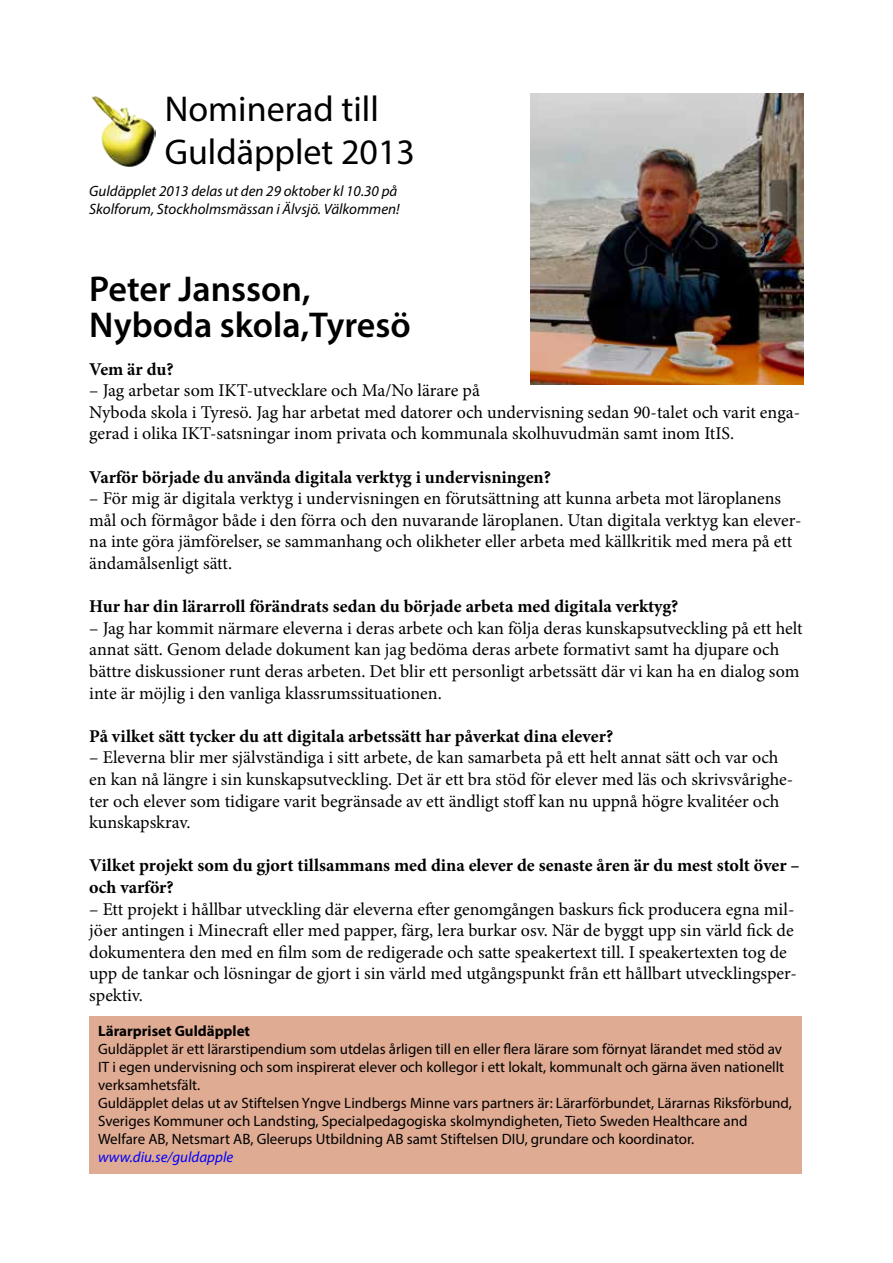
<style>
.page{position:relative;width:893px;height:1263px;background:#fff}
.page>*{position:absolute;margin:0;border:0;box-sizing:border-box;transform-origin:0 0}
.t1{font:600 36px/36px "Myriad Pro";color:#000}
.t2{font:36px/43.2px "Myriad Pro";color:#000}
.t3{font:18px/21.6px "Minion Pro";color:#000}
.t4{font:700 18px/21.6px "Minion Pro";color:#000}
.t5{font:15px/18px "Myriad Pro";color:#000}
.t6{font:italic 15px/18px "Myriad Pro";color:#000}
.t7{font:700 15px "Myriad Pro";color:#000}
.t8{font:italic 15px "Myriad Pro";color:#0000fa}
</style>
<div class="page">
<img style="left:91px;top:96px;width:64px;height:71px">
<div style="left:89px;top:1016px;width:713px;height:158px;background:#dfab93"></div>
<img style="left:531px;top:94px;width:273px;height:291px">
<h1 class="t2" style="left:165px;top:86px;width:252px">Nominerad till<br>Guldäpplet 2013</h1>
<p class="t6" style="left:89px;top:182px;width:312px">Guldäpplet 2013 delas ut den 29 oktober kl 10.30 på<br>Skolforum, Stockholmsmässan i Älvsjö. Välkommen!</p>
<h1 class="t1" style="left:89px;top:270px;width:323px">Peter Jansson,<br>Nyboda skola,Tyresö</h1>
<p class="t4" style="left:89px;top:358px;width:86px">Vem är du?</p>
<p class="t3" style="left:89px;top:380px;width:712px">– Jag arbetar som IKT-utvecklare och Ma/No lärare på<br>Nyboda skola i Tyresö. Jag har arbetat med datorer och undervisning sedan 90-talet och varit enga&shy;gerad i olika IKT-satsningar inom privata och kommunala skolhuvudmän samt inom ItIS.</p>
<p class="t4" style="left:89px;top:466px;width:463px">Varför började du använda digitala verktyg i undervisningen?</p>
<p class="t3" style="left:89px;top:488px;width:714px">– För mig är digitala verktyg i undervisningen en förutsättning att kunna arbeta mot läroplanens mål och förmågor både i den förra och den nuvarande läroplanen. Utan digitala verktyg kan elever&shy;na inte göra jämförelser, se sammanhang och olikheter eller arbeta med källkritik med mera på ett ändamålsenligt sätt.</p>
<p class="t4" style="left:89px;top:595px;width:591px">Hur har din lärarroll förändrats sedan du började arbeta med digitala verktyg?</p>
<p class="t3" style="left:89px;top:617px;width:715px">– Jag har kommit närmare eleverna i deras arbete och kan följa deras kunskapsutveckling på ett helt annat sätt. Genom delade dokument kan jag bedöma deras arbete formativt samt ha djupare och bättre diskussioner runt deras arbeten. Det blir ett personligt arbetssätt där vi kan ha en dialog som inte är möjlig i den vanliga klassrumssituationen.</p>
<p class="t4" style="left:89px;top:725px;width:525px">På vilket sätt tycker du att digitala arbetssätt har påverkat dina elever?</p>
<p class="t3" style="left:89px;top:747px;width:705px">– Eleverna blir mer självständiga i sitt arbete, de kan samarbeta på ett helt annat sätt och var och en kan nå längre i sin kunskapsutveckling. Det är ett bra stöd för elever med läs och skrivsvårighe&shy;ter och elever som tidigare varit begränsade av ett ändligt stoff kan nu uppnå högre kvalitéer och kunskapskrav.</p>
<p class="t4" style="left:89px;top:855px;width:712px">Vilket projekt som du gjort tillsammans med dina elever de senaste åren är du mest stolt över – och varför?</p>
<p class="t3" style="left:89px;top:898px;width:709px">– Ett projekt i hållbar utveckling där eleverna efter genomgången baskurs fick producera egna mil&shy;jöer antingen i Minecraft eller med papper, färg, lera burkar osv. När de byggt upp sin värld fick de dokumentera den med en film som de redigerade och satte speakertext till. I speakertexten tog de upp de tankar och lösningar de gjort i sin värld med utgångspunkt från ett hållbart utvecklingsper&shy;spektiv.</p>
<p class="t7" style="left:98px;top:1021px;width:154px">Lärarpriset Guldäpplet</p>
<p class="t5" style="left:98px;top:1040px;width:695px">Guldäpplet är ett lärarstipendium som utdelas årligen till en eller flera lärare som förnyat lärandet med stöd av IT i egen undervisning och som inspirerat elever och kollegor i ett lokalt, kommunalt och gärna även nationellt verksamhetsfält.<br>Guldäpplet delas ut av Stiftelsen Yngve Lindbergs Minne vars partners är: Lärarförbundet, Lärarnas Riksförbund, Sveriges Kommuner och Landsting, Specialpedagogiska skolmyndigheten, Tieto Sweden Healthcare and Welfare AB, Netsmart AB, Gleerups Utbildning AB samt Stiftelsen DIU, grundare och koordinator.</p>
<p class="t8" style="left:98px;top:1148px;width:137px">www.diu.se/guldapple</p>
</div>
